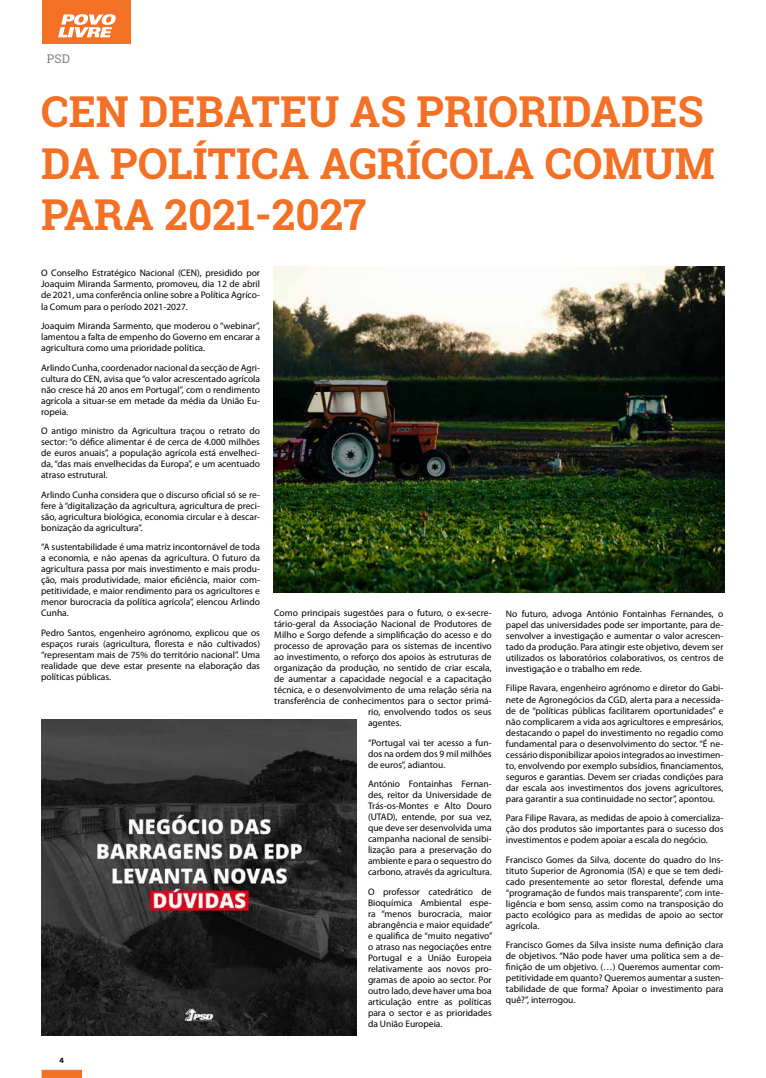
<style>
.page{position:relative;width:766px;height:1078px;background:#fff}
.page>*{position:absolute;margin:0;border:0;box-sizing:border-box;transform-origin:0 0}
.t1{font:700 42.5px/51.1px "Roboto Slab";color:#f37024}
.t2{font:12px "Roboto Slab";color:#808285}
.t3{font:9.5px/11px "Myriad Pro";color:#000;text-align:justify}
.t4{font:700 8px "Myriad Pro";color:#000}
</style>
<div class="page">
<div style="left:42px;top:1069px;width:40px;height:8px;background:#f37024;border:1px solid #f37024"></div>
<img style="left:273px;top:266px;width:451px;height:326px">
<div style="left:43px;top:0;width:88px;height:44px;background:#f37024"></div>
<svg style="left:58px;top:14px;width:58px;height:23px"></svg>
<img style="left:41px;top:719px;width:315px;height:316px">
<p class="t2" style="left:47px;top:51px;width:25px">PSD</p>
<h1 class="t1" style="left:41px;top:86px;width:675px">CEN DEBATEU AS PRIORIDADES<br>DA POLÍTICA AGRÍCOLA COMUM<br>PARA 2021-2027</h1>
<p class="t3" style="left:41px;top:267px;width:220px">O Conselho Estratégico Nacional (CEN), presidido por Joaquim Miranda Sarmento, promoveu, dia 12 de abril de 2021, uma conferência online sobre a Política Agríco&shy;la Comum para o período 2021-2027.</p>
<p class="t3" style="left:41px;top:320px;width:220px">Joaquim Miranda Sarmento, que moderou o “webinar”, lamentou a falta de empenho do Governo em encarar a agricultura como uma prioridade política.</p>
<p class="t3" style="left:41px;top:361px;width:220px">Arlindo Cunha, coordenador nacional da secção de Agri&shy;cultura do CEN, avisa que “o valor acrescentado agrícola não cresce há 20 anos em Portugal”, com o rendimento agrícola a situar-se em metade da média da União Eu&shy;ropeia.</p>
<p class="t3" style="left:41px;top:425px;width:220px">O antigo ministro da Agricultura traçou o retrato do sector: “o défice alimentar é de cerca de 4.000 milhões de euros anuais”, a população agrícola está envelheci&shy;da, “das mais envelhecidas da Europa”, e um acentuado atraso estrutural.</p>
<p class="t3" style="left:41px;top:488px;width:220px">Arlindo Cunha considera que o discurso oficial só se re&shy;fere à “digitalização da agricultura, agricultura de preci&shy;são, agricultura biológica, economia circular e à descar&shy;bonização da agricultura”.</p>
<p class="t3" style="left:41px;top:541px;width:220px">“A sustentabilidade é uma matriz incontornável de toda a economia, e não apenas da agricultura. O futuro da agricultura passa por mais investimento e mais produ&shy;ção, mais produtividade, maior eficiência, maior com&shy;petitividade, e maior rendimento para os agricultores e menor burocracia da política agrícola”, elencou Arlindo Cunha.</p>
<p class="t3" style="left:41px;top:626px;width:220px">Pedro Santos, engenheiro agrónomo, explicou que os espaços rurais (agricultura, floresta e não cultivados) “representam mais de 75% do território nacional”. Uma realidade que deve estar presente na elaboração das políticas públicas.</p>
<p class="t3" style="left:274px;top:607px;width:219px">Como principais sugestões para o futuro, o ex-secre-</p>
<p class="t3" style="left:274px;top:618px;width:219px">tário-geral da Associação Nacional de Produtores de</p>
<p class="t3" style="left:274px;top:629px;width:219px">Milho e Sorgo defende a simplificação do acesso e do</p>
<p class="t3" style="left:274px;top:640px;width:219px">processo de aprovação para os sistemas de incentivo</p>
<p class="t3" style="left:274px;top:651px;width:219px">ao investimento, o reforço dos apoios às estruturas de</p>
<p class="t3" style="left:274px;top:662px;width:219px">organização da produção, no sentido de criar escala,</p>
<p class="t3" style="left:274px;top:673px;width:219px">de aumentar a capacidade negocial e a capacitação</p>
<p class="t3" style="left:274px;top:684px;width:219px">técnica, e o desenvolvimento de uma relação séria na</p>
<p class="t3" style="left:274px;top:695px;width:219px">transferência de conhecimentos para o sector primá-</p>
<p class="t3" style="left:368px;top:706px;width:125px">rio, envolvendo todos os seus</p>
<p class="t3" style="left:368px;top:717px;width:35px">agentes.</p>
<p class="t3" style="left:368px;top:736px;width:125px">“Portugal vai ter acesso a fun&shy;dos na ordem dos 9 mil milhões de euros”, adiantou.</p>
<p class="t3" style="left:368px;top:778px;width:125px">António Fontainhas Fernan&shy;des, reitor da Universidade de Trás-os-Montes e Alto Douro (UTAD), entende, por sua vez, que deve ser desenvolvida uma campanha nacional de sensibi&shy;lização para a preservação do ambiente e para o sequestro do carbono, através da agricultura.</p>
<p class="t3" style="left:368px;top:885px;width:126px">O professor catedrático de Bioquímica Ambiental espe&shy;ra “menos burocracia, maior abrangência e maior equidade” e qualifica de “muito negativo” o atraso nas negociações entre Portugal e a União Europeia relativamente aos novos pro&shy;gramas de apoio ao sector. Por outro lado, deve haver uma boa articulação entre as políticas para o sector e as prioridades da União Europeia.</p>
<p class="t3" style="left:506px;top:608px;width:219px">No futuro, advoga António Fontainhas Fernandes, o papel das universidades pode ser importante, para de&shy;senvolver a investigação e aumentar o valor acrescen&shy;tado da produção. Para atingir este objetivo, devem ser utilizados os laboratórios colaborativos, os centros de investigação e o trabalho em rede.</p>
<p class="t3" style="left:506px;top:682px;width:219px">Filipe Ravara, engenheiro agrónomo e diretor do Gabi&shy;nete de Agronegócios da CGD, alerta para a necessida&shy;de de “políticas públicas facilitarem oportunidades” e não complicarem a vida aos agricultores e empresários, destacando o papel do investimento no regadio como fundamental para o desenvolvimento do sector. “É ne&shy;cessário disponibilizar apoios integrados ao investimen&shy;to, envolvendo por exemplo subsídios, financiamentos, seguros e garantias. Devem ser criadas condições para dar escala aos investimentos dos jovens agricultores, para garantir a sua continuidade no sector”, apontou.</p>
<p class="t3" style="left:506px;top:812px;width:219px">Para Filipe Ravara, as medidas de apoio à comercializa&shy;ção dos produtos são importantes para o sucesso dos investimentos e podem apoiar a escala do negócio.</p>
<p class="t3" style="left:506px;top:853px;width:219px">Francisco Gomes da Silva, docente do quadro do Ins&shy;tituto Superior de Agronomia (ISA) e que se tem dedi&shy;cado presentemente ao setor florestal, defende uma “programação de fundos mais transparente”, com inte&shy;ligência e bom senso, assim como na transposição do pacto ecológico para as medidas de apoio ao sector agrícola.</p>
<p class="t3" style="left:506px;top:939px;width:219px">Francisco Gomes da Silva insiste numa definição clara de objetivos. “Não pode haver uma política sem a de&shy;finição de um objetivo. (…) Queremos aumentar com&shy;petitividade em quanto? Queremos aumentar a susten&shy;tabilidade de que forma? Apoiar o investimento para quê?”, interrogou.</p>
<p class="t4" style="left:60px;top:1054px;width:6px">4</p>
</div>
